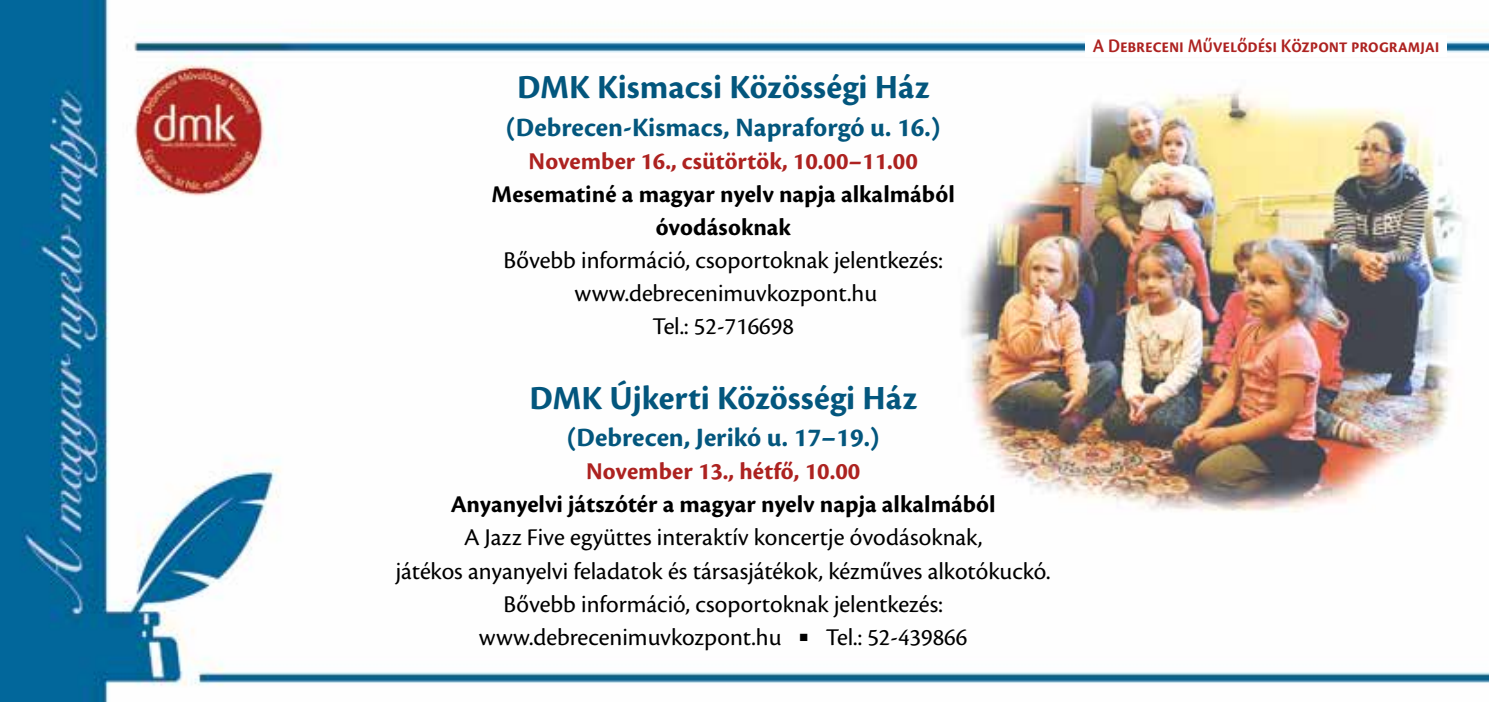
<style>
.page{position:relative;width:1489px;height:702px;background:#fff}
.page>*{position:absolute;margin:0;border:0;box-sizing:border-box;transform-origin:0 0}
.t1{font:700 35px "Cronos Pro";color:#03567d}
.t2{font:700 27.5px "Cronos Pro";color:#03567d}
.t3{font:25px/33px "Cronos Pro";color:#000;text-align:center}
.t4{font:700 25px/33px "Cronos Pro";letter-spacing:.005em;color:#000;text-align:center}
.t5{font:700 25px "Cronos Pro";color:#ad2220}
.t6{font:600 20px "Cronos Pro";letter-spacing:-.005em;color:#ad2220;scale:.9 1}
</style>
<div class="page">
<img style="left:0;top:0;width:1488px;height:702px">
<div style="left:1084px;top:35px;width:362px;height:22px;background:#fff"></div>
<h1 class="t1" style="left:517px;top:67px;width:414px">DMK Kismacsi Közösségi Ház</h1>
<p class="t2" style="left:506px;top:111px;width:436px">(Debrecen-Kismacs, Napraforgó u. 16.)</p>
<p class="t5" style="left:528px;top:147px;width:391px">November 16., csütörtök, 10.00–11.00</p>
<p class="t4" style="left:491px;top:178px;width:465px">Mesematiné a magyar nyelv napja alkalmából óvodásoknak</p>
<p class="t3" style="left:503px;top:243px;width:441px">Bővebb információ, csoportoknak jelentkezés: www.debrecenimuvkozpont.hu<br>Tel.: 52-716698</p>
<h1 class="t1" style="left:529px;top:378px;width:389px">DMK Újkerti Közösségi Ház</h1>
<p class="t2" style="left:566px;top:422px;width:314px">(Debrecen, Jerikó u. 17–19.)</p>
<p class="t5" style="left:586px;top:457px;width:276px">November 13., hétfő, 10.00</p>
<p class="t4" style="left:450px;top:488px;width:546px">Anyanyelvi játszótér a magyar nyelv napja alkalmából</p>
<p class="t3" style="left:396px;top:521px;width:656px">A Jazz Five együttes interaktív koncertje óvodásoknak,<br>játékos anyanyelvi feladatok és társasjátékok, kézműves alkotókuckó.<br>Bővebb információ, csoportoknak jelentkezés: www.debrecenimuvkozpont.hu ■ Tel.: 52-439866</p>
<p class="t6" style="left:1092px;top:34px;width:386px">A Debreceni Művelődési Központ programjai</p>
</div>
